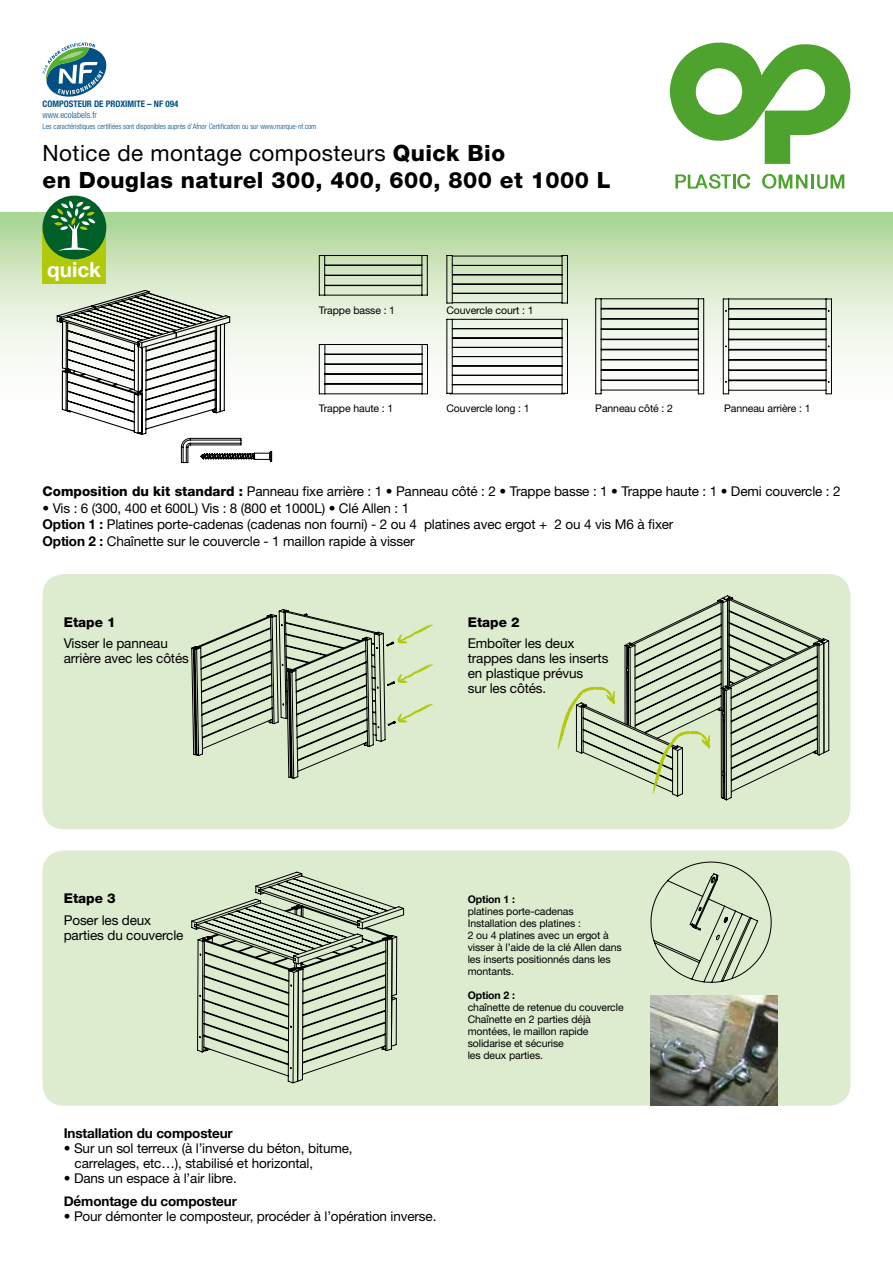
<style>
.page{position:relative;width:893px;height:1263px;background:#fff}
.page>*{position:absolute;margin:0;border:0;box-sizing:border-box;transform-origin:0 0}
.t1{font:800 22.5px/27px "Helvetica Neue";letter-spacing:.02em;color:#000}
.t2{font:700 20.7px "Helvetica Neue";color:#fff}
.t3{font:13.5px/15px "Helvetica Neue";letter-spacing:-.01em;color:#000}
.t4{font:700 13.5px "Helvetica Neue";letter-spacing:-.01em;color:#000}
.t5{font:800 13.5px "Helvetica Neue";color:#000}
.t6{font:10.5px/12px "Helvetica Neue";letter-spacing:-.01em;color:#000}
.t7{font:700 10.5px "Helvetica Neue";letter-spacing:-.01em;color:#000}
.t8{font:700 condensed 9px "Helvetica Neue";color:#005086}
.t9{font:300 condensed 9px "Helvetica Neue";color:#005086}
.t10{font:300 condensed 7.5px "Helvetica Neue";color:#005086}
.s1{font-weight:400}
.s2{font-weight:800}
.s3{font-weight:700}
</style>
<div class="page">
<div style="left:43px;top:850px;width:807px;height:256px;background:#ddebcf;border-radius:21px"></div>
<svg style="left:650px;top:861px;width:122px;height:122px"></svg>
<img style="left:651px;top:995px;width:126px;height:111px">
<svg style="left:0;top:213px;width:893px;height:249px"></svg>
<svg style="left:675px;top:174px;width:75px;height:15px"></svg>
<hr style="left:811px;top:174px;width:3px;height:15px;background:#4ea22e">
<svg style="left:670px;top:42px;width:181px;height:122px"></svg>
<svg style="left:762px;top:174px;width:45px;height:15px"></svg>
<svg style="left:817px;top:174px;width:27px;height:15px"></svg>
<div style="left:43px;top:228px;width:63px;height:56px;background:#b0c909"></div>
<div style="left:43px;top:196px;width:63px;height:63px;background:#005f26;border-radius:50%"></div>
<svg style="left:51px;top:201px;width:44px;height:50px"></svg>
<svg style="left:56px;top:289px;width:216px;height:175px"></svg>
<hr style="left:325px;top:255px;width:97px;height:1px;background:#000">
<hr style="left:325px;top:265px;width:97px;height:1px;background:#000">
<hr style="left:325px;top:275px;width:97px;height:1px;background:#000">
<hr style="left:325px;top:295px;width:97px;height:1px;background:#000">
<hr style="left:325px;top:285px;width:97px;height:1px;background:#000">
<hr style="left:319px;top:255px;width:1px;height:40px;background:#000">
<hr style="left:324px;top:255px;width:1px;height:40px;background:#000">
<hr style="left:421px;top:255px;width:1px;height:40px;background:#000">
<hr style="left:427px;top:255px;width:1px;height:40px;background:#000">
<hr style="left:325px;top:344px;width:97px;height:1px;background:#000">
<hr style="left:325px;top:354px;width:97px;height:1px;background:#000">
<hr style="left:325px;top:364px;width:97px;height:1px;background:#000">
<hr style="left:325px;top:373px;width:97px;height:1px;background:#000">
<hr style="left:325px;top:374px;width:97px;height:1px;background:#000">
<hr style="left:325px;top:383px;width:97px;height:1px;background:#000">
<hr style="left:325px;top:384px;width:97px;height:1px;background:#000">
<hr style="left:325px;top:393px;width:97px;height:1px;background:#000">
<hr style="left:319px;top:344px;width:1px;height:50px;background:#000">
<hr style="left:324px;top:344px;width:1px;height:50px;background:#000">
<hr style="left:422px;top:344px;width:1px;height:50px;background:#000">
<hr style="left:427px;top:344px;width:1px;height:50px;background:#000">
<hr style="left:446px;top:255px;width:1px;height:48px;background:#000">
<hr style="left:452px;top:255px;width:1px;height:48px;background:#000">
<hr style="left:567px;top:255px;width:1px;height:48px;background:#000">
<hr style="left:562px;top:255px;width:1px;height:48px;background:#000">
<hr style="left:452px;top:302px;width:110px;height:1px;background:#000">
<hr style="left:452px;top:293px;width:110px;height:1px;background:#000">
<hr style="left:452px;top:284px;width:110px;height:1px;background:#000">
<hr style="left:452px;top:274px;width:110px;height:1px;background:#000">
<hr style="left:452px;top:265px;width:110px;height:1px;background:#000">
<hr style="left:452px;top:256px;width:110px;height:1px;background:#000">
<hr style="left:452px;top:347px;width:110px;height:1px;background:#000">
<hr style="left:452px;top:338px;width:110px;height:1px;background:#000">
<hr style="left:452px;top:356px;width:110px;height:1px;background:#000">
<hr style="left:452px;top:366px;width:110px;height:1px;background:#000">
<hr style="left:452px;top:375px;width:110px;height:1px;background:#000">
<hr style="left:450px;top:393px;width:114px;height:1px;background:#000">
<hr style="left:452px;top:384px;width:110px;height:1px;background:#000">
<hr style="left:452px;top:328px;width:110px;height:1px;background:#000">
<hr style="left:452px;top:319px;width:110px;height:1px;background:#000">
<hr style="left:446px;top:319px;width:1px;height:74px;background:#000">
<hr style="left:452px;top:319px;width:1px;height:74px;background:#000">
<hr style="left:562px;top:319px;width:1px;height:74px;background:#000">
<hr style="left:567px;top:319px;width:1px;height:74px;background:#000">
<hr style="left:601px;top:298px;width:97px;height:1px;background:#000">
<hr style="left:601px;top:308px;width:97px;height:1px;background:#000">
<hr style="left:601px;top:309px;width:97px;height:1px;background:#000">
<hr style="left:601px;top:318px;width:97px;height:1px;background:#000">
<hr style="left:601px;top:319px;width:97px;height:1px;background:#000">
<hr style="left:601px;top:328px;width:97px;height:1px;background:#000">
<hr style="left:601px;top:329px;width:97px;height:1px;background:#000">
<hr style="left:601px;top:339px;width:97px;height:1px;background:#000">
<hr style="left:601px;top:349px;width:97px;height:1px;background:#000">
<hr style="left:601px;top:359px;width:97px;height:1px;background:#000">
<hr style="left:601px;top:360px;width:97px;height:1px;background:#000">
<hr style="left:601px;top:369px;width:97px;height:1px;background:#000">
<hr style="left:601px;top:370px;width:97px;height:1px;background:#000">
<hr style="left:601px;top:380px;width:97px;height:1px;background:#000">
<hr style="left:601px;top:390px;width:97px;height:1px;background:#000">
<hr style="left:595px;top:299px;width:1px;height:95px;background:#000">
<hr style="left:601px;top:299px;width:1px;height:95px;background:#000">
<hr style="left:698px;top:299px;width:1px;height:95px;background:#000">
<hr style="left:703px;top:299px;width:1px;height:95px;background:#000">
<svg style="left:722px;top:298px;width:110px;height:97px"></svg>
<div style="left:43px;top:574px;width:807px;height:255px;background:#ddebcf;border-radius:21px"></div>
<svg style="left:191px;top:609px;width:242px;height:170px"></svg>
<svg style="left:575px;top:686px;width:154px;height:115px"></svg>
<svg style="left:624px;top:595px;width:206px;height:204px"></svg>
<svg style="left:558px;top:687px;width:57px;height:63px"></svg>
<svg style="left:191px;top:871px;width:214px;height:58px"></svg>
<svg style="left:193px;top:883px;width:205px;height:201px"></svg>
<svg style="left:43px;top:43px;width:64px;height:54px"></svg>
<p class="t8" style="left:43px;top:98px;width:137px">COMPOSTEUR DE PROXIMITE – NF 094</p>
<p class="t9" style="left:43px;top:110px;width:56px">www.ecolabels.fr</p>
<p class="t10" style="left:43px;top:122px;width:275px">Les caractéristiques certifiées sont disponibles auprès d’Afnor Certification ou sur www.marque-nf.com</p>
<h1 class="t1" style="left:43px;top:140px;width:570px"><span class="s1">Notice de montage composteurs</span> Quick Bio<br>en Douglas naturel 300, 400, 600, 800 et 1000 L</h1>
<h2 class="t2" style="left:47px;top:254px;width:55px">quick</h2>
<p class="t6" style="left:319px;top:305px;width:78px">Trappe basse : 1</p>
<p class="t6" style="left:446px;top:305px;width:89px">Couvercle court : 1</p>
<p class="t6" style="left:319px;top:402px;width:76px">Trappe haute : 1</p>
<p class="t6" style="left:446px;top:402px;width:85px">Couvercle long : 1</p>
<p class="t6" style="left:595px;top:402px;width:79px">Panneau côté : 2</p>
<p class="t6" style="left:724px;top:402px;width:88px">Panneau arrière : 1</p>
<p class="t3" style="left:43px;top:484px;width:800px"><span class="s2">Composition du kit standard :</span> Panneau fixe arrière : 1 • Panneau côté : 2 • Trappe basse : 1 • Trappe haute : 1 • Demi couvercle : 2</p>
<p class="t3" style="left:43px;top:499px;width:632px;line-height:16.5px">• Vis : 6 (300, 400 et 600L) Vis : 8 (800 et 1000L) • Clé Allen : 1<br><span class="s3">Option 1 :</span> Platines porte-cadenas (cadenas non fourni) - 2 ou 4 platines avec ergot + 2 ou 4 vis M6 à fixer<br><span class="s3">Option 2 :</span> Chaînette sur le couvercle - 1 maillon rapide à visser</p>
<p class="t5" style="left:64px;top:614px;width:54px">Etape 1</p>
<p class="t3" style="left:64px;top:636px;width:127px">Visser le panneau arrière avec les côtés</p>
<p class="t3" style="left:468px;top:636px;width:142px">Emboîter les deux trappes dans les inserts en plastique prévus<br>sur les côtés.</p>
<p class="t5" style="left:468px;top:614px;width:54px">Etape 2</p>
<p class="t5" style="left:64px;top:890px;width:54px">Etape 3</p>
<p class="t3" style="left:64px;top:912px;width:121px">Poser les deux parties du couvercle</p>
<p class="t4" style="left:64px;top:1122px;width:171px">Installation du composteur</p>
<p class="t3" style="left:75px;top:1140px;width:279px;text-indent:-11px">• Sur un sol terreux (à l’inverse du béton, bitume, carrelages, etc…), stabilisé et horizontal,</p>
<p class="t3" style="left:64px;top:1170px;width:174px">• Dans un espace à l’air libre.</p>
<p class="t4" style="left:64px;top:1191px;width:175px">Démontage du composteur</p>
<p class="t3" style="left:64px;top:1209px;width:374px">• Pour démonter le composteur, procéder à l’opération inverse.</p>
<p class="t7" style="left:468px;top:891px;width:49px">Option 1 :</p>
<p class="t6" style="left:468px;top:905px;width:156px">platines porte-cadenas<br>Installation des platines :<br>2 ou 4 platines avec un ergot à visser à l’aide de la clé Allen dans les inserts positionnés dans les montants.</p>
<p class="t7" style="left:468px;top:987px;width:49px">Option 2 :</p>
<p class="t6" style="left:468px;top:1001px;width:157px">chaînette de retenue du couvercle<br>Chaînette en 2 parties déjà montées, le maillon rapide solidarise et sécurise<br>les deux parties.</p>
</div>
